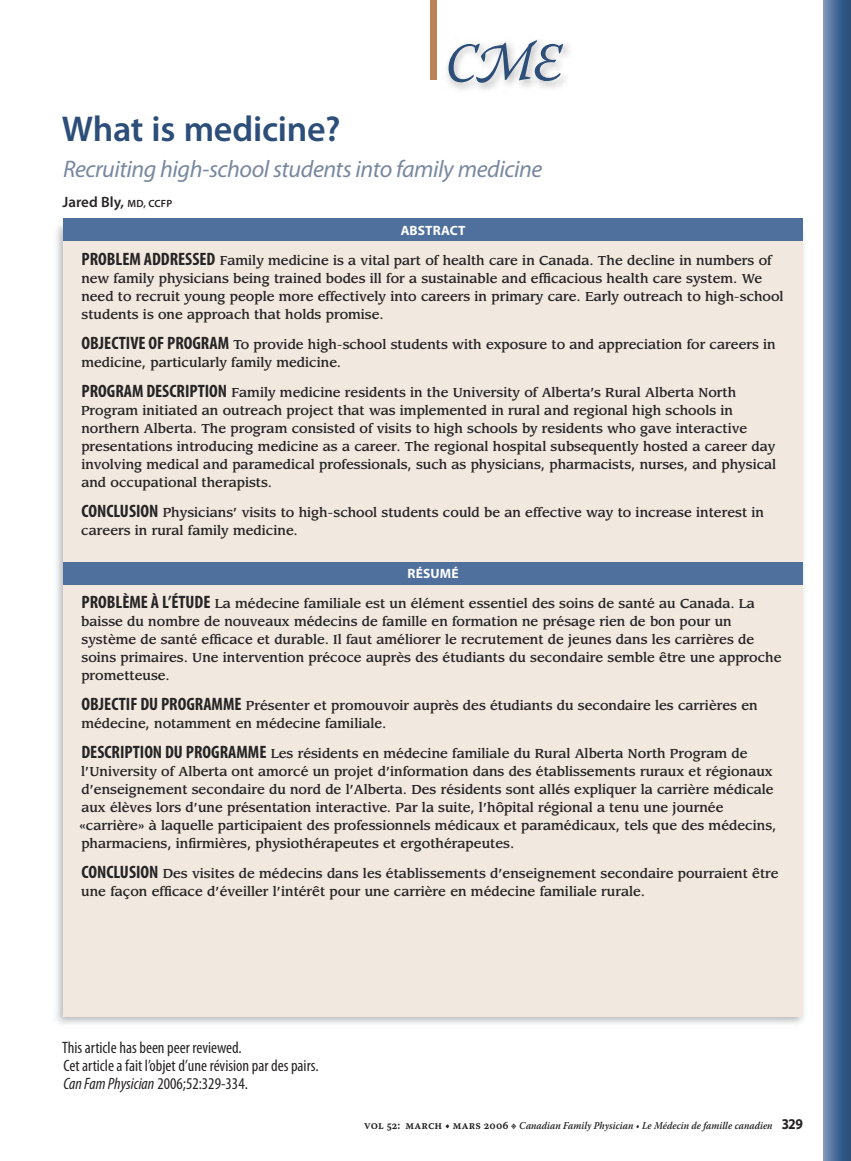
<style>
.page{position:relative;width:851px;height:1161px;background:#fff}
.page>*{position:absolute;margin:0;border:0;box-sizing:border-box;transform-origin:0 0}
.t1{font:italic 52.5px "Warnock Pro";color:#2c4e78}
.t2{font:600 36px "Myriad Pro";letter-spacing:-.01em;color:#2c4e78}
.t3{font:italic 24px "Myriad Pro";letter-spacing:-.02em;color:#7988a0}
.t4{font:condensed 16.5px/18px "Myriad Pro";color:#272425}
.t5{font:600 15px "Myriad Pro";color:#272425}
.t6{font:700 13.5px "Myriad Pro";letter-spacing:.005em;color:#fff}
.t7{font:500 12.75px/18px "Leawood";color:#272425}
.t8{font:italic 600 10.5px "Warnock Pro";color:#272425;scale:.9 1}
.s1{font-size:10.5px}
.s2{font-family:"Myriad Pro";font-weight:700;font-stretch:condensed;font-size:18px}
.s3{font-style:italic}
.s4{font-family:"Warnock Pro Semibold Capt";font-weight:400;font-style:normal;font-size:12px}
.s5{font-family:"Warnock Pro Capt";font-weight:400;font-style:normal;font-size:12px}
.s6{font-family:"Myriad Pro";font-weight:700;font-style:normal;font-size:15px}
</style>
<div class="page">
<div style="left:824px;top:0;width:26px;height:1161px;background:linear-gradient(to right,#758cb7,#204b7b)"></div>
<div style="left:430px;top:0;width:7px;height:80px;background:#b98257"></div>
<img style="left:56px;top:220px;width:748px;height:804px">
<div style="left:63px;top:225px;width:739px;height:792px;background:#f1e9df"></div>
<div style="left:63px;top:219px;width:739px;height:22px;background:#4f6f9c"></div>
<div style="left:63px;top:562px;width:739px;height:22px;background:#4f6f9c"></div>
<h1 class="t1" style="left:445px;top:31px;width:118px">CME</h1>
<h2 class="t2" style="left:62px;top:109px;width:280px">What is medicine?</h2>
<h3 class="t3" style="left:63px;top:156px;width:480px">Recruiting high-school students into family medicine</h3>
<p class="t5" style="left:63px;top:194px;width:111px">Jared Bly, <span class="s1">MD, CCFP</span></p>
<p class="t6" style="left:401px;top:223px;width:66px">ABSTRACT</p>
<p class="t7" style="left:81px;top:252px;width:703px"><span class="s2">PROBLEM ADDRESSED</span> Family medicine is a vital part of health care in Canada. The decline in numbers of new family physicians being trained bodes ill for a sustainable and efficacious health care system. We need to recruit young people more effectively into careers in primary care. Early outreach to high-school students is one approach that holds promise.</p>
<p class="t7" style="left:81px;top:336px;width:696px"><span class="s2">OBJECTIVE OF PROGRAM</span> To provide high-school students with exposure to and appreciation for careers in medicine, particularly family medicine.</p>
<p class="t7" style="left:81px;top:384px;width:696px"><span class="s2">PROGRAM DESCRIPTION</span> Family medicine residents in the University of Alberta’s Rural Alberta North Program initiated an outreach project that was implemented in rural and regional high schools in northern Alberta. The program consisted of visits to high schools by residents who gave interactive presentations introducing medicine as a career. The regional hospital subsequently hosted a career day involving medical and paramedical professionals, such as physicians, pharmacists, nurses, and physical and occupational therapists.</p>
<p class="t7" style="left:81px;top:504px;width:684px"><span class="s2">CONCLUSION</span> Physicians’ visits to high-school students could be an effective way to increase interest in careers in rural family medicine.</p>
<p class="t6" style="left:407px;top:566px;width:53px">RÉSUMÉ</p>
<p class="t7" style="left:81px;top:595px;width:701px"><span class="s2">PROBLÈME À L’ÉTUDE</span> La médecine familiale est un élément essentiel des soins de santé au Canada. La baisse du nombre de nouveaux médecins de famille en formation ne présage rien de bon pour un système de santé efficace et durable. Il faut améliorer le recrutement de jeunes dans les carrières de soins primaires. Une intervention précoce auprès des étudiants du secondaire semble être une approche prometteuse.</p>
<p class="t7" style="left:81px;top:697px;width:677px"><span class="s2">OBJECTIF DU PROGRAMME</span> Présenter et promouvoir auprès des étudiants du secondaire les carrières en médecine, notamment en médecine familiale.</p>
<p class="t7" style="left:79px;top:745px;width:698px"><span class="s2">DESCRIPTION DU PROGRAMME</span> Les résidents en médecine familiale du Rural Alberta North Program de l’University of Alberta ont amorcé un projet d’information dans des établissements ruraux et régionaux d’enseignement secondaire du nord de l’Alberta. Des résidents sont allés expliquer la carrière médicale aux élèves lors d’une présentation interactive. Par la suite, l’hôpital régional a tenu une journée «carrière» à laquelle participaient des professionnels médicaux et paramédicaux, tels que des médecins, pharmaciens, infirmières, physiothérapeutes et ergothérapeutes.</p>
<p class="t7" style="left:81px;top:865px;width:699px"><span class="s2">CONCLUSION</span> Des visites de médecins dans les établissements d’enseignement secondaire pourraient être une façon efficace d’éveiller l’intérêt pour une carrière en médecine familiale rurale.</p>
<p class="t4" style="left:62px;top:1039px;width:258px">This article has been peer reviewed.<br>Cet article a fait l’objet d’une révision par des pairs.<br><span class="s3">Can Fam Physician</span> 2006;52:329-334.</p>
<p class="t8" style="left:364px;top:1119px;width:489px"><span class="s4">VOL 52: MARCH • MARS 2006</span> <span class="s5">d</span> Canadian Family Physician • Le Médecin de famille canadien <span class="s6">329</span></p>
</div>
